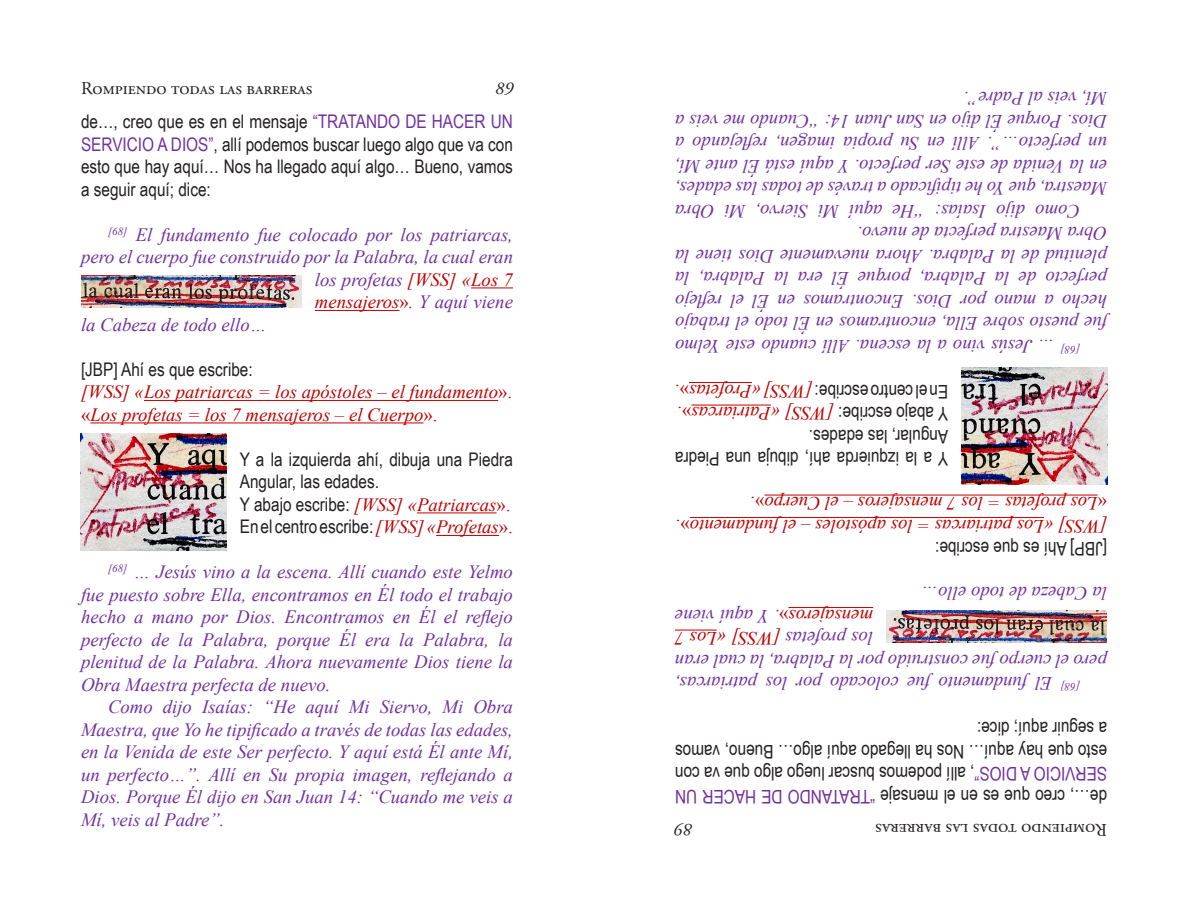
<style>
.page{position:relative;width:1188px;height:918px;background:#fff}
.page>*{position:absolute;margin:0;border:0;box-sizing:border-box;transform-origin:0 0}
.t1{font:italic 18.75px/22.5px "Times New Roman";color:#7030a0;text-align:justify}
.t2{font:18.75px/22.5px "Arial Narrow";color:#231f20;text-align:justify}
.t3{font:italic 18.75px/22.5px "Times New Roman";color:#c00000}
.t4{font:18px "Adobe Garamond Pro";color:#231f20}
.t5{font:italic 18px "Adobe Garamond Pro";color:#231f20}
.s1{color:#7030a0}
.s2{color:#c00000}
.s3{font-style:normal;color:#c00000}
.s4{font-style:normal}
.s5{font-family:"Arial Narrow";font-style:normal;color:#231f20}
.s6{font-family:"Times New Roman";font-style:italic;color:#c00000}
.s7{font-family:"Times New Roman";color:#c00000}
</style>
<div class="page">
<hr style="left:471px;top:288px;width:42px;height:1px;background:#c00000">
<hr style="left:315px;top:310px;width:85px;height:1px;background:#c00000">
<hr style="left:144px;top:400px;width:354px;height:1px;background:#c00000">
<hr style="left:90px;top:423px;width:334px;height:1px;background:#c00000">
<hr style="left:417px;top:513px;width:80px;height:1px;background:#c00000">
<hr style="left:436px;top:535px;width:63px;height:1px;background:#c00000">
<img style="left:81px;top:275px;width:220px;height:32px">
<img style="left:81px;top:433px;width:145px;height:117px">
<hr style="left:675px;top:630px;width:42px;height:1px;background:#c00000">
<hr style="left:788px;top:607px;width:85px;height:1px;background:#c00000">
<hr style="left:690px;top:517px;width:354px;height:1px;background:#c00000">
<hr style="left:764px;top:495px;width:334px;height:1px;background:#c00000">
<hr style="left:691px;top:405px;width:80px;height:1px;background:#c00000">
<hr style="left:689px;top:382px;width:63px;height:1px;background:#c00000">
<img style="left:887px;top:611px;width:220px;height:32px">
<img style="left:962px;top:368px;width:145px;height:117px">
<p class="t4" style="left:81px;top:78px;width:233px">Rompiendo todas las barreras</p>
<p class="t5" style="left:495px;top:78px;width:19px">89</p>
<p class="t2" style="left:81px;top:110px;width:434px">de…, creo que es en el mensaje <span class="s1">“TRATANDO DE HACER UN SERVICIO A DIOS”</span>, allí podemos buscar luego algo que va con esto que hay aquí… Nos ha llegado aquí algo… Bueno, vamos a seguir aquí; dice:</p>
<p class="t1" style="left:108px;top:223px;width:407px"><sup>[68]</sup> El fundamento fue colocado por los patriarcas,</p>
<p class="t1" style="left:81px;top:245px;width:434px">pero el cuerpo fue construido por la Palabra, la cual eran</p>
<p class="t1" style="left:315px;top:268px;width:200px">los profetas <span class="s2">[WSS] «Los 7</span></p>
<p class="t1" style="left:315px;top:290px;width:200px"><span class="s2">mensajeros</span><span class="s3">»</span>. Y aquí viene</p>
<p class="t1" style="left:81px;top:313px;width:187px">la Cabeza de todo ello…</p>
<p class="t2" style="left:81px;top:357px;width:173px">[JBP] Ahí es que escribe:</p>
<p class="t3" style="left:81px;top:380px;width:433px">[WSS] «Los patriarcas = los apóstoles – el fundamento<span class="s4">». «</span>Los profetas = los 7 mensajeros – el Cuerpo<span class="s4">».</span></p>
<p class="t2" style="left:240px;top:447px;width:275px">Y a la izquierda ahí, dibuja una Piedra<br>Angular, las edades.</p>
<p class="t3" style="left:240px;top:493px;width:272px"><span class="s5">Y abajo escribe:</span> [WSS] «Patriarcas<span class="s4">».</span></p>
<p class="t2" style="left:240px;top:515px;width:275px">En el centro escribe: <span class="s6">[WSS] «Profetas</span><span class="s7">».</span></p>
<p class="t1" style="left:81px;top:560px;width:434px;text-indent:27px"><sup>[68]</sup> … Jesús vino a la escena. Allí cuando este Yelmo fue puesto sobre Ella, encontramos en Él todo el trabajo hecho a mano por Dios. Encontramos en Él el reflejo perfecto de la Palabra, porque Él era la Palabra, la plenitud de la Palabra. Ahora nuevamente Dios tiene la Obra Maestra perfecta de nuevo.</p>
<p class="t1" style="left:81px;top:695px;width:434px;text-indent:27px">Como dijo Isaías: “He aquí Mi Siervo, Mi Obra Maestra, que Yo he tipificado a través de todas las edades, en la Venida de este Ser perfecto. Y aquí está Él ante Mí, un perfecto…”. Allí en Su propia imagen, reflejando a Dios. Porque Él dijo en San Juan 14: “Cuando me veis a Mí, veis al Padre”.</p>
<p class="t1" style="left:1107px;top:223px;width:434px;text-indent:27px;rotate:-180deg">Como dijo Isaías: “He aquí Mi Siervo, Mi Obra Maestra, que Yo he tipificado a través de todas las edades, en la Venida de este Ser perfecto. Y aquí está Él ante Mí, un perfecto…”. Allí en Su propia imagen, reflejando a Dios. Porque Él dijo en San Juan 14: “Cuando me veis a Mí, veis al Padre”.</p>
<p class="t1" style="left:1107px;top:358px;width:434px;text-indent:27px;rotate:-180deg"><sup>[68]</sup> … Jesús vino a la escena. Allí cuando este Yelmo fue puesto sobre Ella, encontramos en Él todo el trabajo hecho a mano por Dios. Encontramos en Él el reflejo perfecto de la Palabra, porque Él era la Palabra, la plenitud de la Palabra. Ahora nuevamente Dios tiene la Obra Maestra perfecta de nuevo.</p>
<p class="t2" style="left:948px;top:403px;width:275px;rotate:-180deg">En el centro escribe:<span class="s6">[WSS] «Profetas</span><span class="s7">».</span></p>
<p class="t3" style="left:948px;top:425px;width:272px;rotate:-180deg"><span class="s5">Y abajo escribe:</span> [WSS] «Patriarcas<span class="s4">».</span></p>
<p class="t2" style="left:948px;top:471px;width:275px;rotate:-180deg">Y a la izquierda ahí, dibuja una Piedra<br>Angular, las edades.</p>
<p class="t3" style="left:1107px;top:538px;width:433px;rotate:-180deg">[WSS] «Los patriarcas = los apóstoles – el fundamento<span class="s4">». «</span>Los profetas = los 7 mensajeros – el Cuerpo<span class="s4">».</span></p>
<p class="t2" style="left:1107px;top:561px;width:173px;rotate:-180deg">[JBP] Ahí es que escribe:</p>
<p class="t1" style="left:873px;top:628px;width:200px;rotate:-180deg"><span class="s2">mensajeros</span><span class="s3">»</span>. Y aquí viene</p>
<p class="t1" style="left:873px;top:650px;width:200px;rotate:-180deg">los profetas <span class="s2">[WSS] «Los 7</span></p>
<p class="t1" style="left:1107px;top:605px;width:187px;rotate:-180deg">la Cabeza de todo ello…</p>
<p class="t1" style="left:1107px;top:673px;width:434px;rotate:-180deg">pero el cuerpo fue construido por la Palabra, la cual eran</p>
<p class="t1" style="left:1080px;top:695px;width:407px;rotate:-180deg"><sup>[68]</sup> El fundamento fue colocado por los patriarcas,</p>
<p class="t2" style="left:1107px;top:808px;width:434px;rotate:-180deg">de…, creo que es en el mensaje <span class="s1">“TRATANDO DE HACER UN SERVICIO A DIOS”</span>, allí podemos buscar luego algo que va con esto que hay aquí… Nos ha llegado aquí algo… Bueno, vamos a seguir aquí; dice:</p>
<p class="t5" style="left:693px;top:840px;width:19px;rotate:-180deg">89</p>
<p class="t4" style="left:1107px;top:840px;width:233px;rotate:-180deg">Rompiendo todas las barreras</p>
</div>
